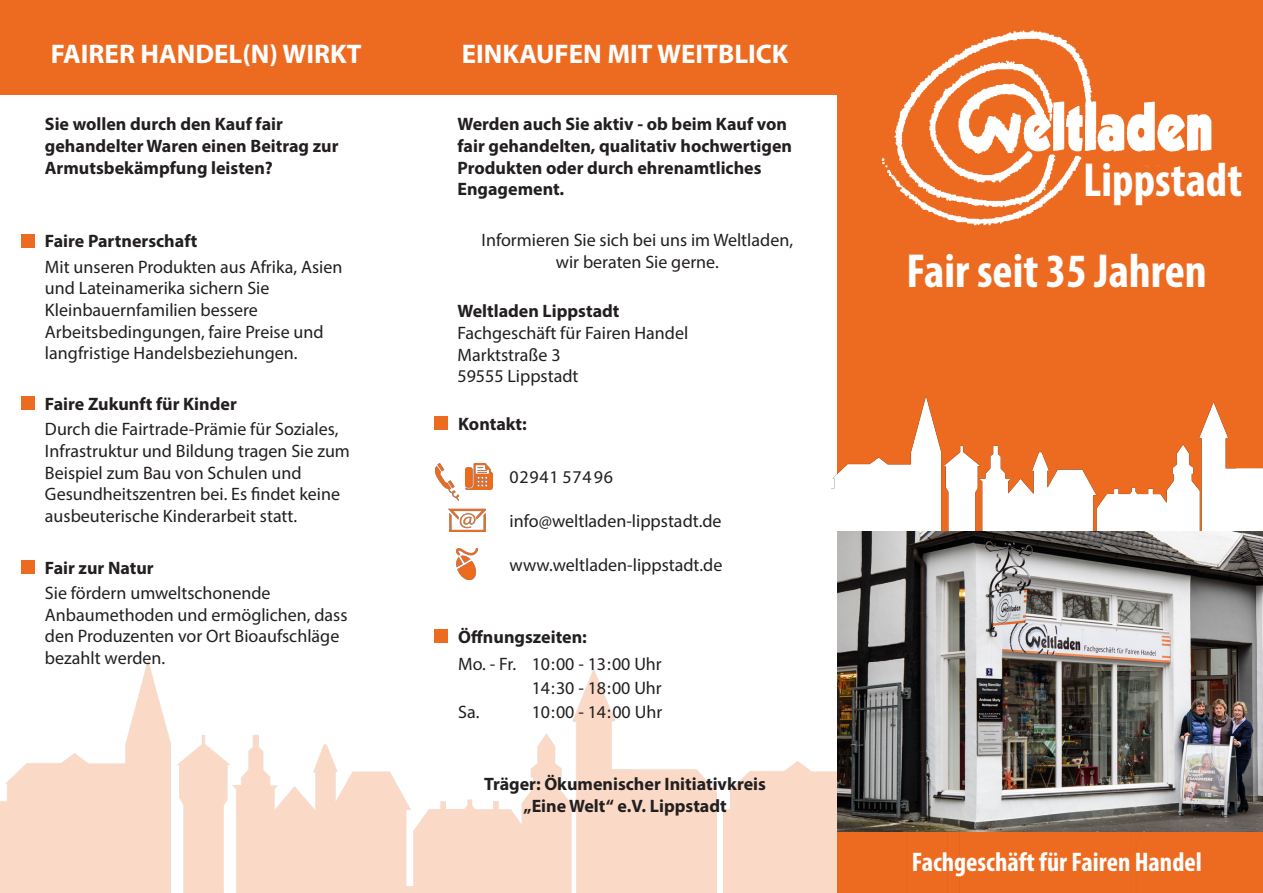
<style>
.page{position:relative;width:1263px;height:893px;background:#fff}
.page>*{position:absolute;margin:0;border:0;box-sizing:border-box;transform-origin:0 0}
.t1{font:700 condensed 48px "Myriad Pro";color:#fff}
.t2{font:700 27px "Myriad Pro";color:#fff}
.t3{font:700 condensed 27px "Myriad Pro";color:#fff}
.t4{font:18px "Myriad Pro";color:#231f20}
.t5{font:700 18px/21.6px "Myriad Pro";color:#231f20}
.t6{font:18px "Myriad Pro";letter-spacing:.04em;color:#231f20}
</style>
<div class="page">
<div style="left:838px;top:0;width:425px;height:893px;background:#ed6b21"></div>
<img style="left:0;top:660px;width:717px;height:233px">
<img style="left:724px;top:668px;width:539px;height:225px">
<div style="left:0;top:0;width:848px;height:95px;background:#ed6b21"></div>
<img style="left:436px;top:463px;width:22px;height:37px">
<img style="left:466px;top:463px;width:26px;height:26px">
<img style="left:448px;top:508px;width:38px;height:23px">
<img style="left:456px;top:549px;width:21px;height:30px">
<div style="left:434px;top:629px;width:14px;height:14px;background:#ed6b21"></div>
<div style="left:434px;top:416px;width:13px;height:14px;background:#ed6b21"></div>
<div style="left:21px;top:234px;width:14px;height:13px;background:#ed6b21"></div>
<div style="left:21px;top:396px;width:14px;height:14px;background:#ed6b21"></div>
<div style="left:21px;top:560px;width:14px;height:14px;background:#ed6b21"></div>
<img style="left:831px;top:396px;width:432px;height:159px">
<img style="left:881px;top:30px;width:331px;height:196px">
<img style="left:838px;top:531px;width:425px;height:300px">
<p class="t2" style="left:51px;top:36px;width:312px">FAIRER HANDEL(N) WIRKT</p>
<p class="t5" style="left:45px;top:113px;width:240px">Sie wollen durch den Kauf fair</p>
<p class="t5" style="left:45px;top:135px;width:295px">gehandelter Waren einen Beitrag zur</p>
<p class="t5" style="left:45px;top:156px;width:229px">Armutsbekämpfung leisten?</p>
<p class="t5" style="left:45px;top:230px;width:154px">Faire Partnerschaft</p>
<p class="t4" style="left:45px;top:256px;width:299px">Mit unseren Produkten aus Afrika, Asien</p>
<p class="t4" style="left:45px;top:277px;width:226px">und Lateinamerika sichern Sie</p>
<p class="t4" style="left:45px;top:299px;width:214px">Kleinbauernfamilien bessere</p>
<p class="t4" style="left:45px;top:321px;width:280px">Arbeitsbedingungen, faire Preise und</p>
<p class="t4" style="left:45px;top:342px;width:254px">langfristige Handelsbeziehungen.</p>
<p class="t5" style="left:45px;top:393px;width:193px">Faire Zukunft für Kinder</p>
<p class="t4" style="left:45px;top:418px;width:295px">Durch die Fairtrade-Prämie für Soziales,</p>
<p class="t4" style="left:45px;top:440px;width:307px">Infrastruktur und Bildung tragen Sie zum</p>
<p class="t4" style="left:45px;top:462px;width:258px">Beispiel zum Bau von Schulen und</p>
<p class="t4" style="left:45px;top:483px;width:297px">Gesundheitszentren bei. Es findet keine</p>
<p class="t4" style="left:45px;top:505px;width:254px">ausbeuterische Kinderarbeit statt.</p>
<p class="t5" style="left:45px;top:556px;width:110px">Fair zur Natur</p>
<p class="t4" style="left:45px;top:582px;width:227px">Sie fördern umweltschonende</p>
<p class="t4" style="left:45px;top:604px;width:304px">Anbaumethoden und ermöglichen, dass</p>
<p class="t4" style="left:45px;top:625px;width:296px">den Produzenten vor Ort Bioaufschläge</p>
<p class="t4" style="left:45px;top:647px;width:122px">bezahlt werden.</p>
<p class="t2" style="left:462px;top:36px;width:328px">EINKAUFEN MIT WEITBLICK</p>
<p class="t5" style="left:457px;top:113px;width:336px">Werden auch Sie aktiv - ob beim Kauf von fair gehandelten, qualitativ hochwertigen<br>Produkten oder durch ehrenamtliches</p>
<p class="t5" style="left:457px;top:178px;width:108px">Engagement.</p>
<p class="t4" style="left:482px;top:229px;width:313px">Informieren Sie sich bei uns im Weltladen,</p>
<p class="t4" style="left:556px;top:251px;width:164px">wir beraten Sie gerne.</p>
<p class="t5" style="left:457px;top:300px;width:164px">Weltladen Lippstadt</p>
<p class="t4" style="left:457px;top:322px;width:232px">Fachgeschäft für Fairen Handel</p>
<p class="t4" style="left:457px;top:344px;width:105px">Marktstraße 3</p>
<p class="t4" style="left:457px;top:365px;width:123px">59555 Lippstadt</p>
<p class="t5" style="left:458px;top:412px;width:70px">Kontakt:</p>
<p class="t6" style="left:510px;top:466px;width:105px">02941 57496</p>
<p class="t4" style="left:510px;top:510px;width:213px">info@weltladen-lippstadt.de</p>
<p class="t4" style="left:510px;top:554px;width:214px">www.weltladen-lippstadt.de</p>
<p class="t5" style="left:458px;top:625px;width:130px">Öffnungszeiten:</p>
<p class="t4" style="left:458px;top:653px;width:205px">Mo. - Fr. 10:00 - 13:00 Uhr</p>
<p class="t4" style="left:532px;top:677px;width:132px">14:30 - 18:00 Uhr</p>
<p class="t4" style="left:458px;top:701px;width:23px">Sa.</p>
<p class="t4" style="left:532px;top:701px;width:132px">10:00 - 14:00 Uhr</p>
<p class="t5" style="left:484px;top:773px;width:283px">Träger: Ökumenischer Initiativkreis</p>
<p class="t5" style="left:523px;top:794px;width:205px">„Eine Welt“ e.V. Lippstadt</p>
<p class="t1" style="left:1083px;top:150px;width:160px">Lippstadt</p>
<p class="t1" style="left:906px;top:241px;width:302px">Fair seit 35 Jahren</p>
<p class="t3" style="left:912px;top:845px;width:292px">Fachgeschäft für Fairen Handel</p>
</div>
